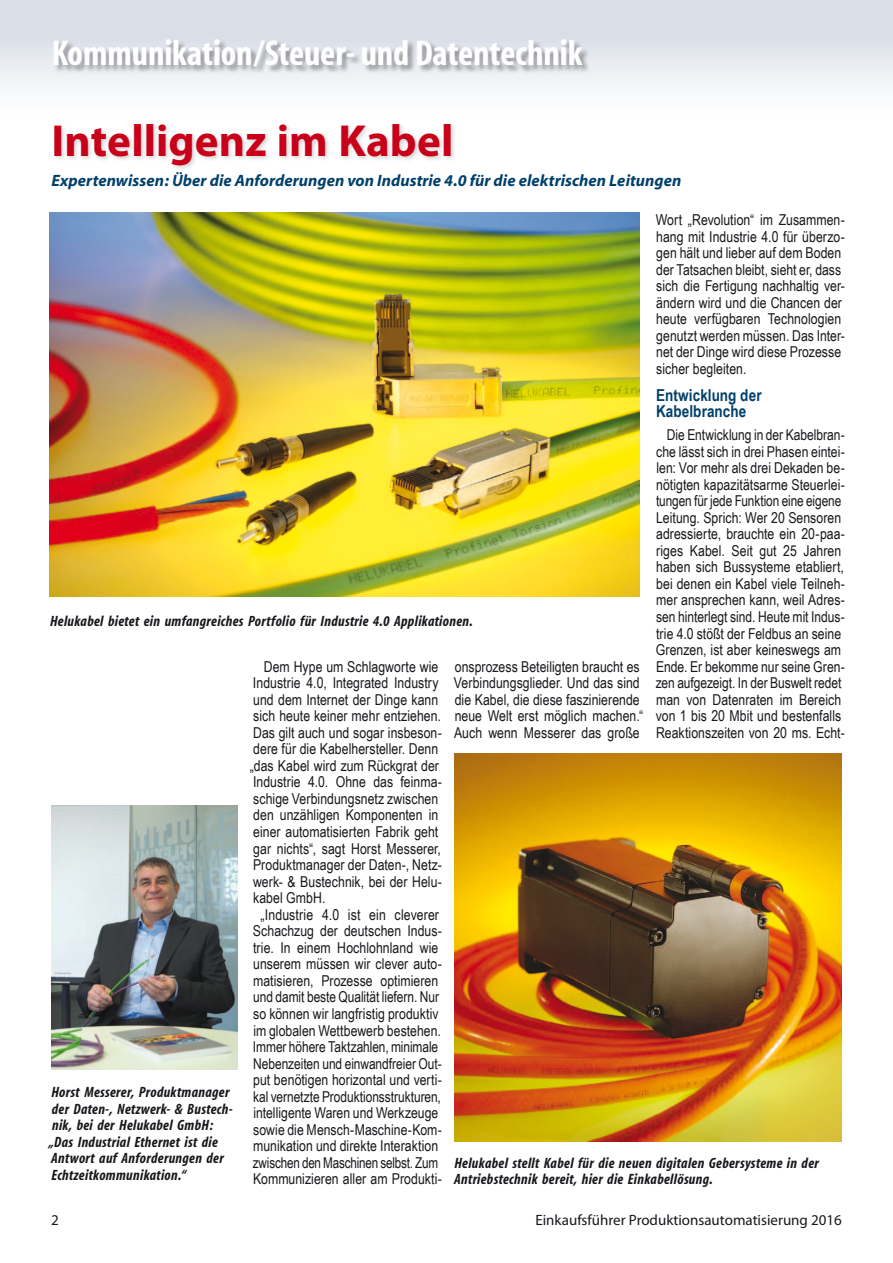
<style>
.page{position:relative;width:893px;height:1263px;background:#fff}
.page>*{position:absolute;margin:0;border:0;box-sizing:border-box;transform-origin:0 0}
.t1{font:700 45px "Myriad Pro";color:#c90019}
.t2{font:700 condensed 36px "Myriad";letter-spacing:-.005em;color:#fff}
.t3{font:italic 700 16.5px "Myriad";letter-spacing:.005em;color:#00406a}
.t4{font:700 16.5px/16.5px "Arial Narrow";letter-spacing:.005em;color:#00406a}
.t5{font:15px/16.5px "Arial Narrow";color:#1a171c}
.t6{font:italic 700 condensed 15px/16.5px "Myriad";letter-spacing:.02em;color:#1a171c}
.t7{font:15px "Myriad Pro";color:#1a171c}
</style>
<div class="page">
<div style="left:0;top:0;width:893px;height:128px;background:linear-gradient(to bottom,#d2d8e2,#fff)"></div>
<svg style="left:892px;top:0;width:1px;height:128px"></svg>
<div style="left:54px;top:39px;width:537px;height:35px;background:#1a171c;opacity:.4"></div>
<div style="left:52px;top:122px;width:405px;height:50px;background:#1a171c;opacity:.2"></div>
<img style="left:50px;top:213px;width:589px;height:384px">
<img style="left:51px;top:806px;width:186px;height:264px">
<img style="left:454px;top:754px;width:388px;height:388px">
<h2 class="t2" style="left:52px;top:35px;width:532px">Kommunikation/Steuer- und Datentechnik</h2>
<h1 class="t1" style="left:52px;top:112px;width:403px">Intelligenz im Kabel</h1>
<p class="t3" style="left:51px;top:172px;width:631px">Expertenwissen: Über die Anforderungen von Industrie 4.0 für die elektrischen Leitungen</p>
<p class="t5" style="left:656px;top:211px;width:191px">Wort „Revolution“ im Zusammen&shy;hang mit Industrie 4.0 für überzo&shy;gen hält und lieber auf dem Boden der Tatsachen bleibt, sieht er, dass sich die Fertigung nachhaltig ver&shy;ändern wird und die Chancen der heute verfügbaren Technologien genutzt werden müssen. Das Inter&shy;net der Dinge wird diese Prozesse sicher begleiten.</p>
<p class="t4" style="left:656px;top:386px;width:107px">Entwicklung der<br>Kabelbranche</p>
<p class="t5" style="left:656px;top:426px;width:191px;text-indent:11px">Die Entwicklung in der Kabelbran&shy;che lässt sich in drei Phasen eintei&shy;len: Vor mehr als drei Dekaden be&shy;nötigten kapazitätsarme Steuerlei&shy;tungen für jede Funktion eine eigene Leitung. Sprich: Wer 20 Sensoren adressierte, brauchte ein 20-paa&shy;riges Kabel. Seit gut 25 Jahren haben sich Bussysteme etabliert, bei denen ein Kabel viele Teilneh&shy;mer ansprechen kann, weil Adres&shy;sen hinterlegt sind. Heute mit Indus&shy;trie 4.0 stößt der Feldbus an seine Grenzen, ist aber keineswegs am Ende. Er bekomme nur seine Gren&shy;zen aufgezeigt. In der Buswelt redet man von Datenraten im Bereich von 1 bis 20 Mbit und bestenfalls Reaktionszeiten von 20 ms. Echt-</p>
<p class="t6" style="left:50px;top:613px;width:424px">Helukabel bietet ein umfangreiches Portfolio für Industrie 4.0 Applikationen.</p>
<p class="t5" style="left:250px;top:657px;width:194px;text-indent:14px">Dem Hype um Schlagworte wie<br>Industrie 4.0, Integrated Industry und dem Internet der Dinge kann sich heute keiner mehr entziehen.<br>Das gilt auch und sogar insbeson&shy;dere für die Kabelhersteller. Denn „das Kabel wird zum Rückgrat der<br>Industrie 4.0. Ohne das feinma&shy;schige Verbindungsnetz zwischen den unzähligen Komponenten in einer automatisierten Fabrik geht gar nichts“, sagt Horst Messerer,<br>Produktmanager der Daten-, Netz&shy;werk- &amp; Bustechnik, bei der Helu&shy;kabel GmbH.</p>
<p class="t5" style="left:253px;top:906px;width:191px;text-align:center">„Industrie 4.0 ist ein cleverer Schachzug der deutschen Indus&shy;trie. In einem Hochlohnland wie unserem müssen wir clever auto&shy;matisieren, Prozesse optimieren und damit beste Qualität liefern. Nur so können wir langfristig produktiv im globalen Wettbewerb bestehen.<br>Immer höhere Taktzahlen, minimale Nebenzeiten und einwandfreier Out&shy;put benötigen horizontal und verti&shy;kal vernetzte Produktionsstrukturen, intelligente Waren und Werkzeuge sowie die Mensch-Maschine-Kom&shy;munikation und direkte Interaktion zwischen den Maschinen selbst. Zum Kommunizieren aller am Produkti-</p>
<p class="t5" style="left:454px;top:657px;width:191px">onsprozess Beteiligten braucht es Verbindungsglieder. Und das sind die Kabel, die diese faszinierende neue Welt erst möglich machen.“ Auch wenn Messerer das große</p>
<p class="t6" style="left:49px;top:1085px;width:185px">Horst Messerer, Produktmanager der Daten-, Netzwerk- &amp; Bustech&shy;nik, bei der Helukabel GmbH: „Das Industrial Ethernet ist die<br>Antwort auf Anforderungen der<br>Echtzeitkommunikation.“</p>
<p class="t6" style="left:454px;top:1155px;width:366px">Helukabel stellt Kabel für die neuen digitalen Gebersysteme in der<br>Antriebstechnik bereit, hier die Einkabellösung.</p>
<p class="t7" style="left:51px;top:1210px;width:9px">2</p>
<p class="t7" style="left:535px;top:1210px;width:308px">Einkaufsführer Produktionsautomatisierung 2016</p>
</div>
